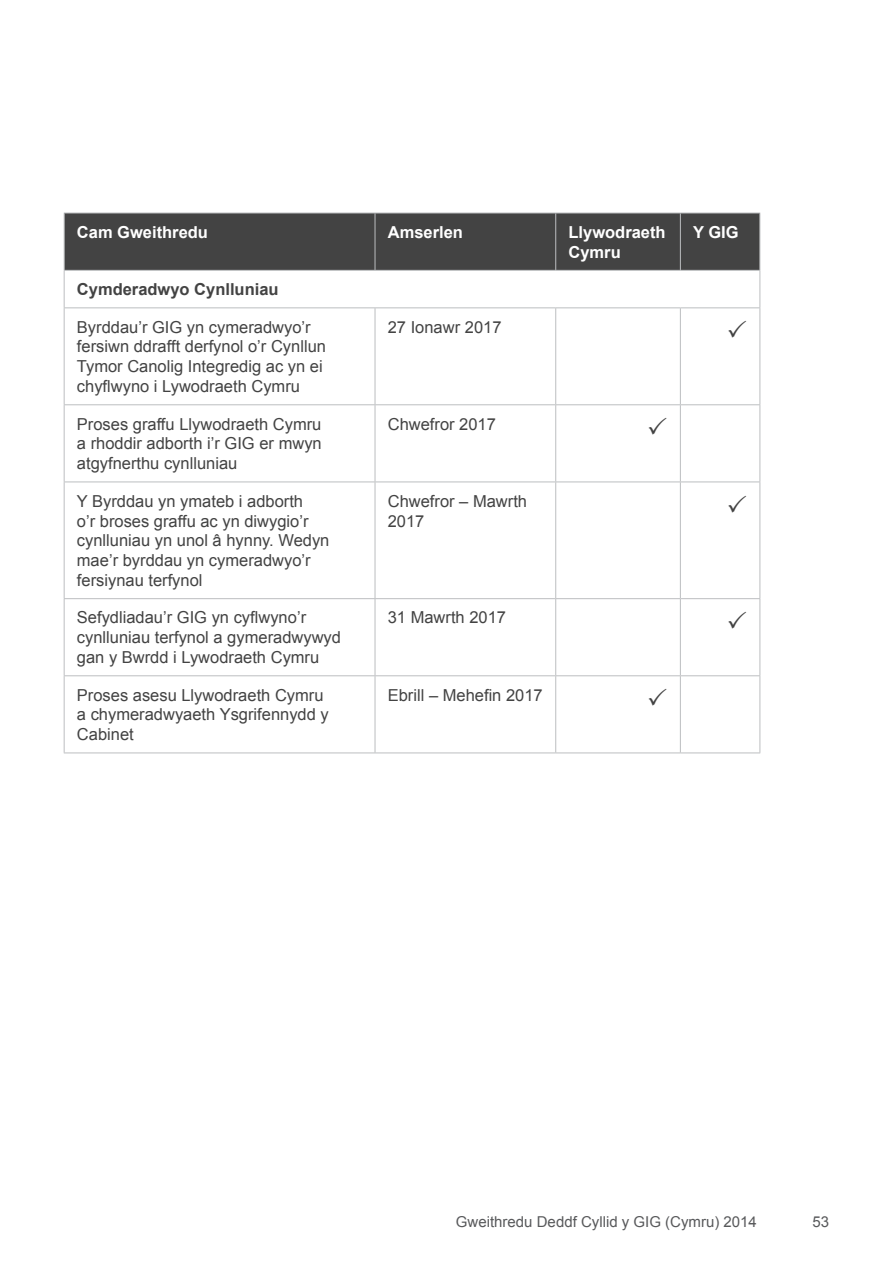
<style>
.page{position:relative;width:893px;height:1263px;background:#fff}
.page>*{position:absolute;margin:0;border:0;box-sizing:border-box;transform-origin:0 0}
.Table_text{font:16.5px/19.8px "Arial";color:#434343}
.Table_header_text{font:700 16.5px/19.8px "Arial";color:#fff}
.Table_text-2{font:700 16.5px "Arial";color:#434343}
.t1{font:15px "Arial";color:#58595b}
</style>
<div class="page">
<div style="left:65px;top:214px;width:694px;height:56px;background:#434343"></div>
<svg style="left:65px;top:308px;width:694px;height:444px"></svg>
<hr style="left:64px;top:271px;width:1px;height:36px;background:#bcbec0">
<hr style="left:759px;top:271px;width:1px;height:36px;background:#bcbec0">
<hr style="left:64px;top:307px;width:311px;height:1px;background:#bcbec0">
<hr style="left:64px;top:308px;width:1px;height:96px;background:#bcbec0">
<hr style="left:375px;top:307px;width:181px;height:1px;background:#bcbec0">
<hr style="left:375px;top:308px;width:1px;height:96px;background:#bcbec0">
<hr style="left:556px;top:307px;width:124px;height:1px;background:#bcbec0">
<hr style="left:555px;top:308px;width:1px;height:96px;background:#bcbec0">
<hr style="left:680px;top:307px;width:80px;height:1px;background:#bcbec0">
<hr style="left:680px;top:308px;width:1px;height:96px;background:#bcbec0">
<hr style="left:759px;top:308px;width:1px;height:96px;background:#bcbec0">
<hr style="left:64px;top:404px;width:311px;height:1px;background:#bcbec0">
<hr style="left:64px;top:405px;width:1px;height:76px;background:#bcbec0">
<hr style="left:375px;top:404px;width:181px;height:1px;background:#bcbec0">
<hr style="left:375px;top:405px;width:1px;height:76px;background:#bcbec0">
<hr style="left:556px;top:404px;width:124px;height:1px;background:#bcbec0">
<hr style="left:555px;top:405px;width:1px;height:76px;background:#bcbec0">
<hr style="left:680px;top:404px;width:80px;height:1px;background:#bcbec0">
<hr style="left:680px;top:405px;width:1px;height:76px;background:#bcbec0">
<hr style="left:759px;top:405px;width:1px;height:76px;background:#bcbec0">
<hr style="left:64px;top:481px;width:311px;height:1px;background:#bcbec0">
<hr style="left:64px;top:482px;width:1px;height:116px;background:#bcbec0">
<hr style="left:375px;top:481px;width:181px;height:1px;background:#bcbec0">
<hr style="left:375px;top:482px;width:1px;height:116px;background:#bcbec0">
<hr style="left:556px;top:481px;width:124px;height:1px;background:#bcbec0">
<hr style="left:555px;top:482px;width:1px;height:116px;background:#bcbec0">
<hr style="left:680px;top:481px;width:80px;height:1px;background:#bcbec0">
<hr style="left:680px;top:482px;width:1px;height:116px;background:#bcbec0">
<hr style="left:759px;top:482px;width:1px;height:116px;background:#bcbec0">
<hr style="left:64px;top:598px;width:311px;height:1px;background:#bcbec0">
<hr style="left:64px;top:599px;width:1px;height:76px;background:#bcbec0">
<hr style="left:375px;top:598px;width:181px;height:1px;background:#bcbec0">
<hr style="left:375px;top:599px;width:1px;height:76px;background:#bcbec0">
<hr style="left:556px;top:598px;width:124px;height:1px;background:#bcbec0">
<hr style="left:555px;top:599px;width:1px;height:76px;background:#bcbec0">
<hr style="left:680px;top:598px;width:80px;height:1px;background:#bcbec0">
<hr style="left:680px;top:599px;width:1px;height:76px;background:#bcbec0">
<hr style="left:759px;top:599px;width:1px;height:76px;background:#bcbec0">
<hr style="left:64px;top:675px;width:311px;height:1px;background:#bcbec0">
<hr style="left:64px;top:676px;width:1px;height:76px;background:#bcbec0">
<hr style="left:375px;top:675px;width:181px;height:1px;background:#bcbec0">
<hr style="left:375px;top:676px;width:1px;height:76px;background:#bcbec0">
<hr style="left:556px;top:675px;width:124px;height:1px;background:#bcbec0">
<hr style="left:555px;top:676px;width:1px;height:76px;background:#bcbec0">
<hr style="left:680px;top:675px;width:80px;height:1px;background:#bcbec0">
<hr style="left:680px;top:676px;width:1px;height:76px;background:#bcbec0">
<hr style="left:759px;top:676px;width:1px;height:76px;background:#bcbec0">
<hr style="left:64px;top:752px;width:311px;height:1px;background:#bcbec0">
<hr style="left:375px;top:752px;width:181px;height:1px;background:#bcbec0">
<hr style="left:556px;top:752px;width:124px;height:1px;background:#bcbec0">
<hr style="left:680px;top:752px;width:80px;height:1px;background:#bcbec0">
<hr style="left:64px;top:213px;width:311px;height:1px;background:#bcbec0">
<hr style="left:64px;top:213px;width:1px;height:57px;background:#bcbec0">
<hr style="left:375px;top:213px;width:181px;height:1px;background:#bcbec0">
<hr style="left:375px;top:213px;width:1px;height:57px;background:#bcbec0">
<hr style="left:556px;top:213px;width:124px;height:1px;background:#bcbec0">
<hr style="left:555px;top:213px;width:1px;height:57px;background:#bcbec0">
<hr style="left:680px;top:213px;width:80px;height:1px;background:#bcbec0">
<hr style="left:680px;top:213px;width:1px;height:57px;background:#bcbec0">
<hr style="left:759px;top:213px;width:1px;height:57px;background:#bcbec0">
<hr style="left:64px;top:270px;width:311px;height:1px;background:#bcbec0">
<hr style="left:375px;top:270px;width:181px;height:1px;background:#bcbec0">
<hr style="left:556px;top:270px;width:124px;height:1px;background:#bcbec0">
<hr style="left:680px;top:270px;width:80px;height:1px;background:#bcbec0">
<svg style="left:728px;top:320px;width:18px;height:18px"></svg>
<svg style="left:649px;top:417px;width:18px;height:18px"></svg>
<svg style="left:728px;top:494px;width:18px;height:18px"></svg>
<svg style="left:728px;top:611px;width:18px;height:18px"></svg>
<svg style="left:649px;top:688px;width:18px;height:18px"></svg>
<p class="Table_header_text" style="left:77px;top:223px;width:133px">Cam Gweithredu</p>
<p class="Table_header_text" style="left:388px;top:223px;width:77px">Amserlen</p>
<p class="Table_header_text" style="left:568px;top:223px;width:99px">Llywodraeth<br>Cymru</p>
<p class="Table_header_text" style="left:693px;top:223px;width:47px">Y GIG</p>
<p class="Table_text-2" style="left:77px;top:278px;width:203px">Cymderadwyo Cynlluniau</p>
<p class="Table_text" style="left:77px;top:317px;width:251px">Byrddau’r GIG yn cymeradwyo’r fersiwn ddrafft derfynol o’r Cynllun<br>Tymor Canolig Integredig ac yn ei chyflwyno i Lywodraeth Cymru</p>
<p class="Table_text" style="left:388px;top:317px;width:115px">27 Ionawr 2017</p>
<p class="Table_text" style="left:77px;top:414px;width:246px;text-align:justify">Proses graffu Llywodraeth Cymru a rhoddir adborth i’r GIG er mwyn atgyfnerthu cynlluniau</p>
<p class="Table_text" style="left:388px;top:414px;width:110px">Chwefror 2017</p>
<p class="Table_text" style="left:77px;top:491px;width:254px">Y Byrddau yn ymateb i adborth<br>o’r broses graffu ac yn diwygio’r cynlluniau yn unol â hynny. Wedyn mae’r byrddau yn cymeradwyo’r fersiynau terfynol</p>
<p class="Table_text" style="left:388px;top:491px;width:141px">Chwefror – Mawrth<br>2017</p>
<p class="Table_text" style="left:77px;top:608px;width:266px">Sefydliadau’r GIG yn cyflwyno’r cynlluniau terfynol a gymeradwywyd gan y Bwrdd i Lywodraeth Cymru</p>
<p class="Table_text" style="left:388px;top:608px;width:120px">31 Mawrth 2017</p>
<p class="Table_text" style="left:77px;top:685px;width:253px">Proses asesu Llywodraeth Cymru a chymeradwyaeth Ysgrifennydd y<br>Cabinet</p>
<p class="Table_text" style="left:388px;top:685px;width:156px">Ebrill – Mehefin 2017</p>
<p class="t1" style="left:456px;top:1212px;width:302px">Gweithredu Deddf Cyllid y GIG (Cymru) 2014</p>
<p class="t1" style="left:812px;top:1212px;width:18px">53</p>
</div>
